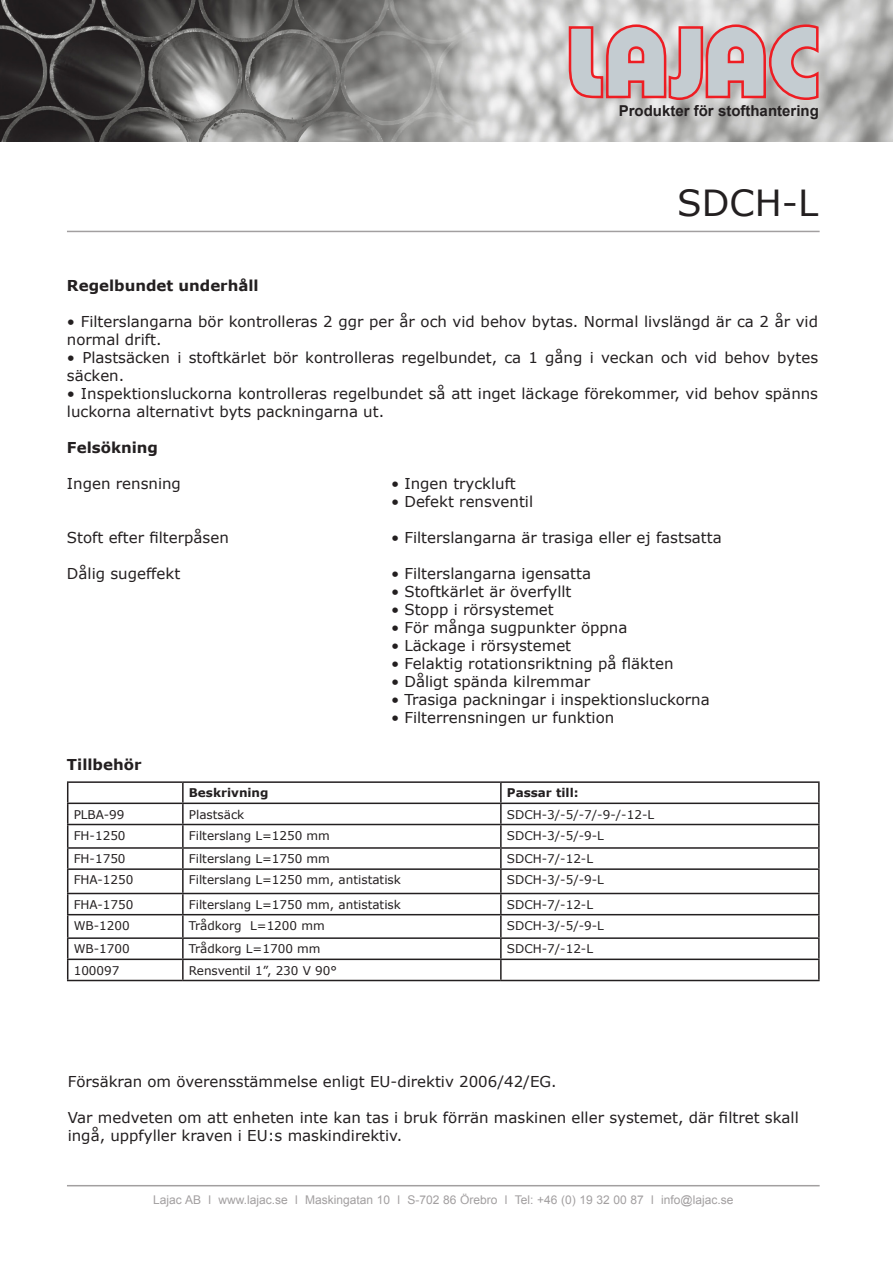
<style>
.page{position:relative;width:893px;height:1263px;background:#fff}
.page>*{position:absolute;margin:0;border:0;box-sizing:border-box;transform-origin:0 0}
.t1{font:36px "Verdana";color:#231f20}
.t2{font:15px/18px "Verdana";color:#231f20}
.t3{font:700 15px "Verdana";color:#231f20}
.t4{font:700 15px "Arial";color:#231f20}
.t5{font:12px "Verdana";color:#231f20}
.t6{font:12px "Arial";color:#a29fa0}
.t7{font:700 12px "Verdana";color:#231f20}
</style>
<div class="page">
<img style="left:0;top:0;width:893px;height:141px">
<hr style="left:67px;top:1185px;width:753px;height:1px;background:#a29fa0">
<svg style="left:569px;top:24px;width:249px;height:76px;background:#cdaeb2"></svg>
<hr style="left:67px;top:231px;width:753px;height:1px;background:#a29fa0">
<hr style="left:67px;top:781px;width:116px;height:2px;background:#231f20">
<hr style="left:183px;top:781px;width:318px;height:2px;background:#231f20">
<svg style="left:182px;top:783px;width:2px;height:19px"></svg>
<hr style="left:501px;top:781px;width:319px;height:2px;background:#231f20">
<svg style="left:500px;top:783px;width:2px;height:19px"></svg>
<svg style="left:818px;top:783px;width:2px;height:19px"></svg>
<hr style="left:67px;top:802px;width:116px;height:2px;background:#231f20">
<hr style="left:183px;top:802px;width:318px;height:2px;background:#231f20">
<hr style="left:182px;top:804px;width:2px;height:20px;background:#231f20">
<hr style="left:501px;top:802px;width:319px;height:2px;background:#231f20">
<hr style="left:500px;top:804px;width:2px;height:20px;background:#231f20">
<hr style="left:818px;top:804px;width:2px;height:20px;background:#231f20">
<hr style="left:67px;top:824px;width:116px;height:1px;background:#231f20">
<hr style="left:183px;top:824px;width:318px;height:1px;background:#231f20">
<hr style="left:182px;top:825px;width:2px;height:22px;background:#231f20">
<hr style="left:501px;top:824px;width:319px;height:1px;background:#231f20">
<hr style="left:500px;top:825px;width:2px;height:22px;background:#231f20">
<hr style="left:818px;top:825px;width:2px;height:22px;background:#231f20">
<hr style="left:67px;top:847px;width:116px;height:2px;background:#231f20">
<hr style="left:183px;top:847px;width:318px;height:2px;background:#231f20">
<svg style="left:182px;top:849px;width:2px;height:19px"></svg>
<hr style="left:501px;top:847px;width:319px;height:2px;background:#231f20">
<svg style="left:500px;top:849px;width:2px;height:19px"></svg>
<svg style="left:818px;top:849px;width:2px;height:19px"></svg>
<hr style="left:67px;top:868px;width:116px;height:2px;background:#231f20">
<hr style="left:183px;top:868px;width:318px;height:2px;background:#231f20">
<hr style="left:182px;top:870px;width:2px;height:23px;background:#231f20">
<hr style="left:501px;top:868px;width:319px;height:2px;background:#231f20">
<hr style="left:500px;top:870px;width:2px;height:23px;background:#231f20">
<hr style="left:818px;top:870px;width:2px;height:23px;background:#231f20">
<hr style="left:67px;top:893px;width:116px;height:1px;background:#231f20">
<hr style="left:183px;top:893px;width:318px;height:1px;background:#231f20">
<hr style="left:182px;top:894px;width:2px;height:20px;background:#231f20">
<hr style="left:501px;top:893px;width:319px;height:1px;background:#231f20">
<hr style="left:500px;top:894px;width:2px;height:20px;background:#231f20">
<hr style="left:818px;top:894px;width:2px;height:20px;background:#231f20">
<hr style="left:67px;top:914px;width:116px;height:1px;background:#231f20">
<hr style="left:183px;top:914px;width:318px;height:1px;background:#231f20">
<hr style="left:182px;top:915px;width:2px;height:22px;background:#231f20">
<hr style="left:501px;top:914px;width:319px;height:1px;background:#231f20">
<hr style="left:500px;top:915px;width:2px;height:22px;background:#231f20">
<hr style="left:818px;top:915px;width:2px;height:22px;background:#231f20">
<hr style="left:67px;top:937px;width:116px;height:2px;background:#231f20">
<hr style="left:183px;top:937px;width:318px;height:2px;background:#231f20">
<svg style="left:182px;top:939px;width:2px;height:19px"></svg>
<hr style="left:501px;top:937px;width:319px;height:2px;background:#231f20">
<svg style="left:500px;top:939px;width:2px;height:19px"></svg>
<svg style="left:818px;top:939px;width:2px;height:19px"></svg>
<hr style="left:67px;top:958px;width:116px;height:2px;background:#231f20">
<svg style="left:67px;top:783px;width:1px;height:197px"></svg>
<hr style="left:183px;top:958px;width:318px;height:2px;background:#231f20">
<hr style="left:182px;top:960px;width:2px;height:20px;background:#231f20">
<hr style="left:501px;top:958px;width:319px;height:2px;background:#231f20">
<hr style="left:500px;top:960px;width:2px;height:20px;background:#231f20">
<hr style="left:818px;top:960px;width:2px;height:20px;background:#231f20">
<hr style="left:67px;top:980px;width:116px;height:1px;background:#231f20">
<hr style="left:183px;top:980px;width:318px;height:1px;background:#231f20">
<hr style="left:501px;top:980px;width:319px;height:1px;background:#231f20">
<p class="t4" style="left:619px;top:101px;width:202px">Produkter för stofthantering</p>
<p class="t1" style="left:677px;top:178px;width:142px">SDCH-L</p>
<p class="t3" style="left:67px;top:275px;width:193px">Regelbundet underhåll</p>
<p class="t2" style="left:67px;top:312px;width:753px">• Filterslangarna bör kontrolleras 2 ggr per år och vid behov bytas. Normal livslängd är ca 2 år vid normal drift.</p>
<p class="t2" style="left:67px;top:348px;width:753px">• Plastsäcken i stoftkärlet bör kontrolleras regelbundet, ca 1 gång i veckan och vid behov bytes säcken.</p>
<p class="t2" style="left:67px;top:384px;width:753px">• Inspektionsluckorna kontrolleras regelbundet så att inget läckage förekommer, vid behov spänns luckorna alternativt byts packningarna ut.</p>
<p class="t3" style="left:67px;top:437px;width:93px">Felsökning</p>
<p class="t2" style="left:67px;top:474px;width:115px">Ingen rensning</p>
<p class="t2" style="left:391px;top:474px;width:126px">• Ingen tryckluft</p>
<p class="t2" style="left:391px;top:492px;width:144px">• Defekt rensventil</p>
<p class="t2" style="left:67px;top:528px;width:163px">Stoft efter filterpåsen</p>
<p class="t2" style="left:391px;top:528px;width:332px">• Filterslangarna är trasiga eller ej fastsatta</p>
<p class="t2" style="left:67px;top:564px;width:115px">Dålig sugeffekt</p>
<p class="t2" style="left:391px;top:564px;width:202px">• Filterslangarna igensatta</p>
<p class="t2" style="left:391px;top:582px;width:182px">• Stoftkärlet är överfyllt</p>
<p class="t2" style="left:391px;top:600px;width:164px">• Stopp i rörsystemet</p>
<p class="t2" style="left:391px;top:618px;width:238px">• För många sugpunkter öppna</p>
<p class="t2" style="left:391px;top:636px;width:182px">• Läckage i rörsystemet</p>
<p class="t2" style="left:391px;top:654px;width:284px">• Felaktig rotationsriktning på fläkten</p>
<p class="t2" style="left:391px;top:672px;width:201px">• Dåligt spända kilremmar</p>
<p class="t2" style="left:391px;top:690px;width:320px">• Trasiga packningar i inspektionsluckorna</p>
<p class="t2" style="left:391px;top:708px;width:225px">• Filterrensningen ur funktion</p>
<p class="t3" style="left:67px;top:754px;width:76px">Tillbehör</p>
<p class="t7" style="left:189px;top:784px;width:81px">Beskrivning</p>
<p class="t7" style="left:507px;top:784px;width:73px">Passar till:</p>
<p class="t5" style="left:74px;top:806px;width:52px">PLBA-99</p>
<p class="t5" style="left:189px;top:806px;width:57px">Plastsäck</p>
<p class="t5" style="left:507px;top:806px;width:149px">SDCH-3/-5/-7/-9-/-12-L</p>
<p class="t5" style="left:74px;top:827px;width:53px">FH-1250</p>
<p class="t5" style="left:189px;top:827px;width:143px">Filterslang L=1250 mm</p>
<p class="t5" style="left:507px;top:827px;width:99px">SDCH-3/-5/-9-L</p>
<p class="t5" style="left:74px;top:850px;width:53px">FH-1750</p>
<p class="t5" style="left:189px;top:850px;width:143px">Filterslang L=1750 mm</p>
<p class="t5" style="left:507px;top:850px;width:88px">SDCH-7/-12-L</p>
<p class="t5" style="left:74px;top:872px;width:61px">FHA-1250</p>
<p class="t5" style="left:189px;top:872px;width:214px">Filterslang L=1250 mm, antistatisk</p>
<p class="t5" style="left:507px;top:872px;width:99px">SDCH-3/-5/-9-L</p>
<p class="t5" style="left:74px;top:896px;width:61px">FHA-1750</p>
<p class="t5" style="left:189px;top:896px;width:214px">Filterslang L=1750 mm, antistatisk</p>
<p class="t5" style="left:507px;top:896px;width:88px">SDCH-7/-12-L</p>
<p class="t5" style="left:74px;top:917px;width:58px">WB-1200</p>
<p class="t5" style="left:189px;top:917px;width:137px">Trådkorg L=1200 mm</p>
<p class="t5" style="left:507px;top:917px;width:99px">SDCH-3/-5/-9-L</p>
<p class="t5" style="left:74px;top:941px;width:58px">WB-1700</p>
<p class="t5" style="left:189px;top:941px;width:133px">Trådkorg L=1700 mm</p>
<p class="t5" style="left:507px;top:941px;width:88px">SDCH-7/-12-L</p>
<p class="t5" style="left:74px;top:962px;width:47px">100097</p>
<p class="t5" style="left:189px;top:962px;width:150px">Rensventil 1”, 230 V 90°</p>
<p class="t2" style="left:68px;top:1073px;width:490px">Försäkran om överensstämmelse enligt EU-direktiv 2006/42/EG.</p>
<p class="t2" style="left:68px;top:1109px;width:733px">Var medveten om att enheten inte kan tas i bruk förrän maskinen eller systemet, där filtret skall ingå, uppfyller kraven i EU:s maskindirektiv.</p>
<p class="t6" style="left:153px;top:1191px;width:581px">Lajac AB l www.lajac.se l Maskingatan 10 l S-702 86 Örebro l Tel: +46 (0) 19 32 00 87 l info@lajac.se</p>
</div>
